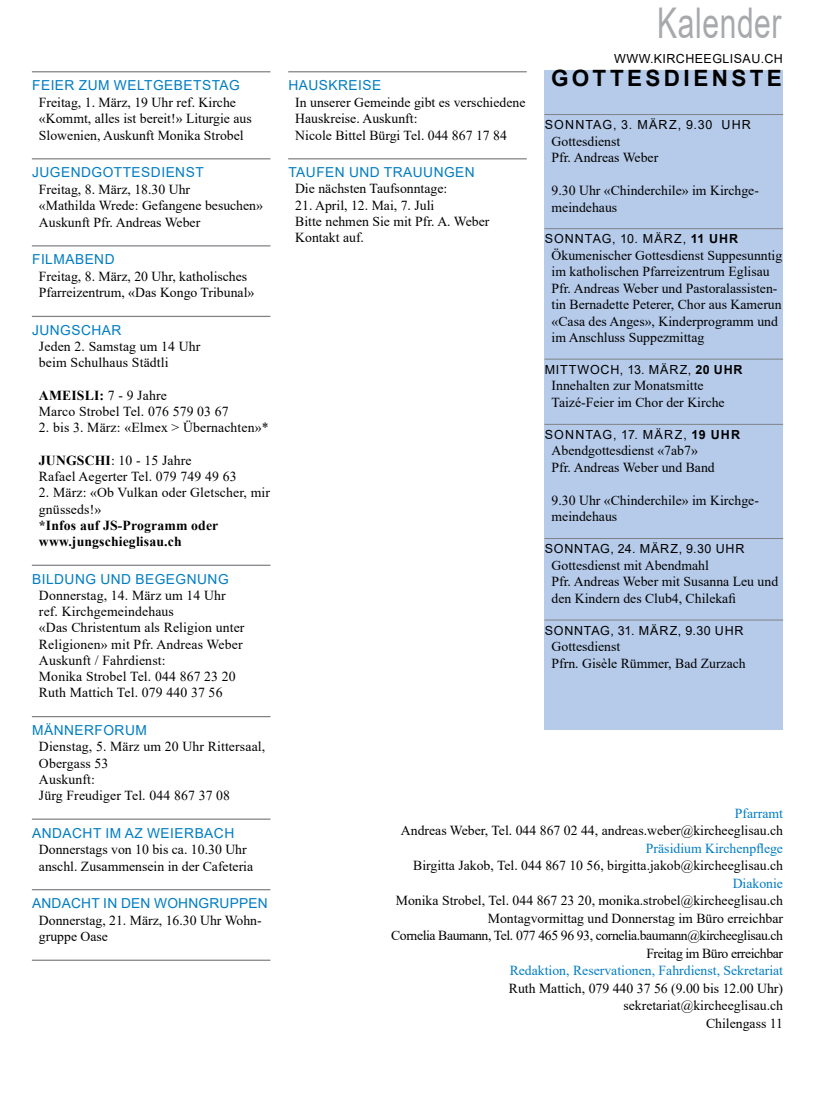
<style>
.page{position:relative;width:815px;height:1106px;background:#fff}
.page>*{position:absolute;margin:0;border:0;box-sizing:border-box;transform-origin:0 0}
.t1{font:42.25px "Arial";color:#a7a9ac;scale:.71 1}
.t2{font:700 22.5px "Arial";letter-spacing:.15em;color:#000}
.t3{font:13.75px/16.5px "Times New Roman";color:#000}
.t4{font:13.75px "Arial";letter-spacing:.035em;color:#007dc3}
.t5{font:13.75px "Times New Roman";color:#007dc3}
.t6{font:700 13.75px/16.2px "Times New Roman";letter-spacing:.01em;color:#000}
.t7{font:13.75px "Arial";letter-spacing:.015em;color:#007dc3}
.t8{font:12.5px "Arial";letter-spacing:.065em;color:#000}
.t9{font:12.5px "Arial";letter-spacing:.1em;color:#000}
.t10{font:12.5px "Arial";letter-spacing:.035em;color:#000}
.s1{font-weight:700}
</style>
<div class="page">
<div style="left:544px;top:70px;width:239px;height:659px;background:#b6cbea"></div>
<hr style="left:544px;top:114px;width:239px;height:1px;background:#808285">
<hr style="left:544px;top:228px;width:239px;height:1px;background:#808285">
<hr style="left:544px;top:359px;width:239px;height:1px;background:#808285">
<hr style="left:544px;top:424px;width:239px;height:1px;background:#808285">
<hr style="left:544px;top:538px;width:239px;height:1px;background:#808285">
<hr style="left:544px;top:619px;width:239px;height:1px;background:#808285">
<hr style="left:32px;top:71px;width:238px;height:1px;background:#808285">
<hr style="left:32px;top:158px;width:238px;height:1px;background:#808285">
<hr style="left:32px;top:245px;width:238px;height:1px;background:#808285">
<hr style="left:32px;top:316px;width:238px;height:1px;background:#808285">
<hr style="left:32px;top:564px;width:238px;height:2px;background:#808285">
<hr style="left:32px;top:716px;width:238px;height:1px;background:#808285">
<hr style="left:32px;top:818px;width:238px;height:1px;background:#808285">
<hr style="left:32px;top:889px;width:238px;height:1px;background:#808285">
<hr style="left:32px;top:959px;width:238px;height:1px;background:#808285">
<hr style="left:288px;top:71px;width:239px;height:1px;background:#808285">
<hr style="left:288px;top:158px;width:239px;height:1px;background:#808285">
<p class="t4" style="left:32px;top:76px;width:209px">FEIER ZUM WELTGEBETSTAG</p>
<p class="t3" style="left:39px;top:93px;width:214px">Freitag, 1. März, 19 Uhr ref. Kirche «Kommt, alles ist bereit!» Liturgie aus<br>Slowenien, Auskunft Monika Strobel</p>
<p class="t4" style="left:32px;top:163px;width:173px">JUGENDGOTTESDIENST</p>
<p class="t3" style="left:39px;top:180px;width:226px">Freitag, 8. März, 18.30 Uhr<br>«Mathilda Wrede: Gefangene besuchen»<br>Auskunft Pfr. Andreas Weber</p>
<p class="t4" style="left:32px;top:250px;width:84px">FILMABEND</p>
<p class="t3" style="left:39px;top:267px;width:217px">Freitag, 8. März, 20 Uhr, katholisches<br>Pfarreizentrum, «Das Kongo Tribunal»</p>
<p class="t4" style="left:32px;top:320px;width:91px">JUNGSCHAR</p>
<p class="t3" style="left:39px;top:338px;width:163px">Jeden 2. Samstag um 14 Uhr beim Schulhaus Städtli</p>
<p class="t3" style="left:39px;top:386px;width:191px"><span class="s1">AMEISLI:</span> 7 - 9 Jahre<br>Marco Strobel Tel. 076 579 03 67</p>
<p class="t3" style="left:39px;top:419px;width:231px">2. bis 3. März: «Elmex &gt; Übernachten»*</p>
<p class="t3" style="left:39px;top:451px;width:199px"><span class="s1">JUNGSCHI</span>: 10 - 15 Jahre<br>Rafael Aegerter Tel. 079 749 49 63</p>
<p class="t3" style="left:39px;top:484px;width:233px">2. März: «Ob Vulkan oder Gletscher, mir gnüsseds!»</p>
<p class="t6" style="left:39px;top:517px;width:181px">*Infos auf JS-Programm oder www.jungschieglisau.ch</p>
<p class="t4" style="left:32px;top:569px;width:198px">BILDUNG UND BEGEGNUNG</p>
<p class="t3" style="left:39px;top:586px;width:207px">Donnerstag, 14. März um 14 Uhr ref. Kirchgemeindehaus<br>«Das Christentum als Religion unter<br>Religionen» mit Pfr. Andreas Weber<br>Auskunft / Fahrdienst:<br>Monika Strobel Tel. 044 867 23 20<br>Ruth Mattich Tel. 079 440 37 56</p>
<p class="t4" style="left:32px;top:720px;width:116px">MÄNNERFORUM</p>
<p class="t3" style="left:39px;top:738px;width:228px">Dienstag, 5. März um 20 Uhr Rittersaal,<br>Obergass 53<br>Auskunft:<br>Jürg Freudiger Tel. 044 867 37 08</p>
<p class="t4" style="left:32px;top:823px;width:204px">ANDACHT IM AZ WEIERBACH</p>
<p class="t3" style="left:39px;top:840px;width:216px">Donnerstags von 10 bis ca. 10.30 Uhr anschl. Zusammensein in der Cafeteria</p>
<p class="t7" style="left:32px;top:893px;width:237px">ANDACHT IN DEN WOHNGRUPPEN</p>
<p class="t3" style="left:39px;top:911px;width:224px">Donnerstag, 21. März, 16.30 Uhr Wohn&shy;gruppe Oase</p>
<p class="t4" style="left:288px;top:76px;width:94px">HAUSKREISE</p>
<p class="t3" style="left:295px;top:93px;width:232px">In unserer Gemeinde gibt es verschiedene<br>Hauskreise. Auskunft:<br>Nicole Bittel Bürgi Tel. 044 867 17 84</p>
<p class="t4" style="left:288px;top:163px;width:188px">TAUFEN UND TRAUUNGEN</p>
<p class="t3" style="left:295px;top:180px;width:154px">Die nächsten Taufsonntage:</p>
<p class="t3" style="left:295px;top:196px;width:196px">21. April, 12. Mai, 7. Juli<br>Bitte nehmen Sie mit Pfr. A. Weber<br>Kontakt auf.</p>
<h1 class="t1" style="left:657px;top:-6px;width:177px">KALENDER</h1>
<p class="t10" style="left:614px;top:50px;width:170px">WWW.KIRCHEEGLISAU.CH</p>
<h2 class="t2" style="left:551px;top:62px;width:232px">GOTTESDIENSTE</h2>
<p class="t9" style="left:545px;top:116px;width:208px">SONNTAG, 3. MÄRZ, 9.30 U HR</p>
<p class="t3" style="left:552px;top:132px;width:108px">Gottesdienst<br>Pfr. Andreas Weber</p>
<p class="t3" style="left:552px;top:182px;width:209px">9.30 Uhr «Chinderchile» im Kirchge&shy;meindehaus</p>
<p class="t8" style="left:545px;top:230px;width:195px">SONNTAG, 10. MÄRZ, <span class="s1">11 UHR</span></p>
<p class="t3" style="left:552px;top:246px;width:232px">Ökumenischer Gottesdienst Suppesunntig im katholischen Pfarreizentrum Eglisau Pfr. Andreas Weber und Pastoralassisten&shy;tin Bernadette Peterer, Chor aus Kamerun «Casa des Anges», Kinderprogramm und im Anschluss Suppezmittag</p>
<p class="t8" style="left:545px;top:360px;width:21px">MITTWOCH</p>
<p class="t8" style="left:620px;top:360px;width:124px">, 13. MÄRZ, <span class="s1">20 UHR</span></p>
<p class="t3" style="left:552px;top:377px;width:175px">Innehalten zur Monatsmitte<br>Taizé-Feier im Chor der Kirche</p>
<p class="t9" style="left:545px;top:426px;width:197px">SONNTAG, 17. MÄRZ, <span class="s1">19 UHR</span></p>
<p class="t3" style="left:552px;top:442px;width:165px">Abendgottesdienst «7ab7»<br>Pfr. Andreas Weber und Band</p>
<p class="t3" style="left:552px;top:491px;width:209px">9.30 Uhr «Chinderchile» im Kirchge&shy;meindehaus</p>
<p class="t8" style="left:545px;top:540px;width:201px">SONNTAG, 24. MÄRZ, 9.30 U HR</p>
<p class="t3" style="left:552px;top:556px;width:228px">Gottesdienst mit Abendmahl<br>Pfr. Andreas Weber mit Susanna Leu und den Kindern des Club4, Chilekafi</p>
<p class="t8" style="left:545px;top:621px;width:200px">SONNTAG, 31. MÄRZ, 9.30 U HR</p>
<p class="t3" style="left:552px;top:637px;width:196px">Gottesdienst<br>Pfrn. Gisèle Rümmer, Bad Zurzach</p>
<p class="t5" style="left:735px;top:803px;width:50px">Pfarramt</p>
<p class="t3" style="left:401px;top:822px;width:384px">Andreas Weber, Tel. 044 867 02 44, andreas.weber@kircheeglisau.ch</p>
<p class="t5" style="left:646px;top:838px;width:139px">Präsidium Kirchenpflege</p>
<p class="t3" style="left:413px;top:857px;width:371px">Birgitta Jakob, Tel. 044 867 10 56, birgitta.jakob@kircheeglisau.ch</p>
<p class="t5" style="left:733px;top:873px;width:52px">Diakonie</p>
<p class="t3" style="left:391px;top:891px;width:393px;line-height:17.5px;text-align:right">Monika Strobel, Tel. 044 867 23 20, monika.strobel@kircheeglisau.ch Montagvormittag und Donnerstag im Büro erreichbar<br>Cornelia Baumann, Tel. 077 465 96 93, cornelia.baumann@kircheeglisau.ch Freitag im Büro erreichbar</p>
<p class="t5" style="left:510px;top:961px;width:275px">Redaktion, Reservationen, Fahrdienst, Sekretariat</p>
<p class="t3" style="left:509px;top:979px;width:276px;line-height:17.5px;text-align:right">Ruth Mattich, 079 440 37 56 (9.00 bis 12.00 Uhr) sekretariat@kircheeglisau.ch<br>Chilengass 11</p>
</div>
